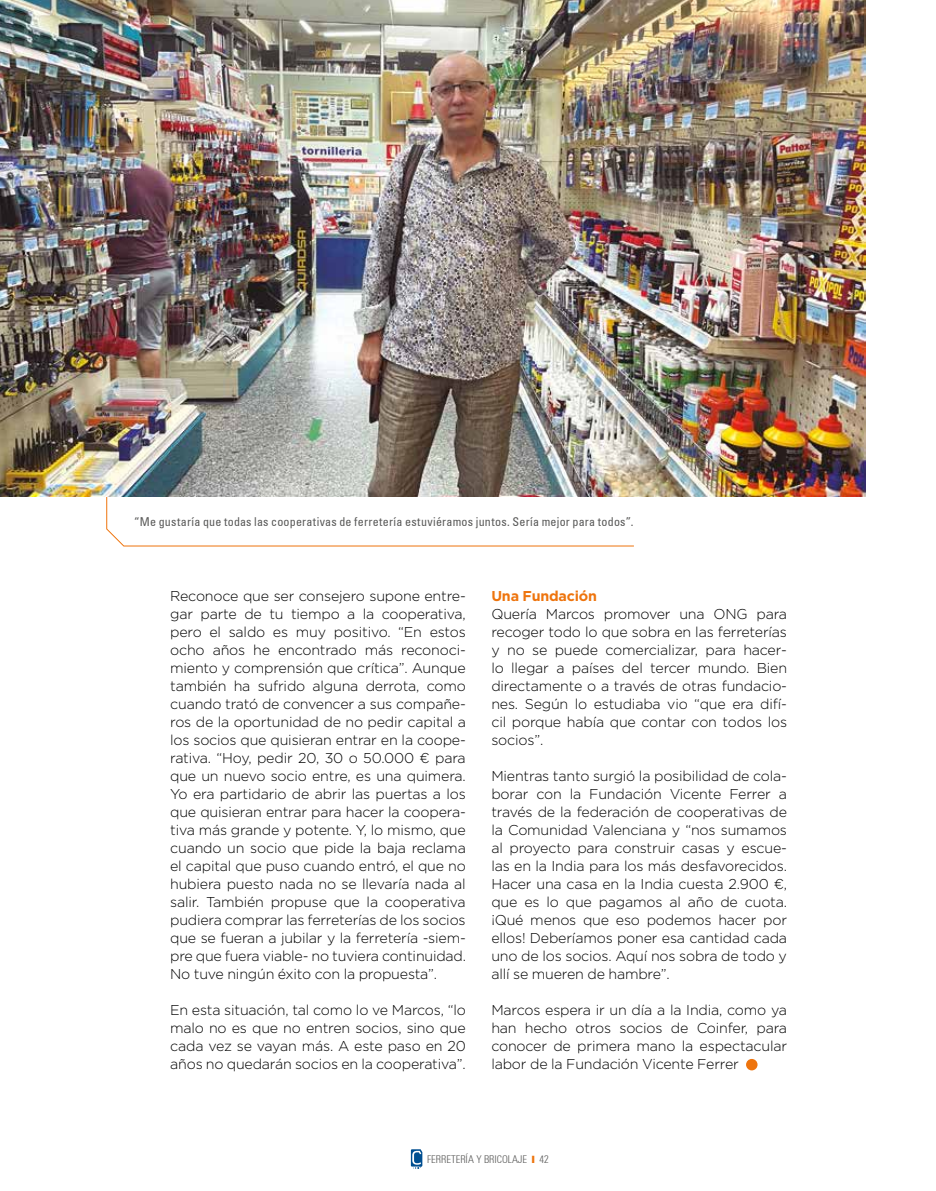
<style>
.page{position:relative;width:936px;height:1191px;background:#fff}
.page>*{position:absolute;margin:0;border:0;box-sizing:border-box;transform-origin:0 0}
.t1{font:300 14.25px/18px "Gotham";letter-spacing:-.015em;color:#000;text-align:justify}
.t2{font:700 14.25px "Gotham";letter-spacing:-.015em;color:#ee740d}
.t3{font:12px "Nova Condensed S Si Condensed";letter-spacing:.02em;color:#575756}
.t4{font:300 condensed 10.5px "Nova Light Condensed S Si";color:#575756}
.s1{color:#ee740d}
</style>
<div class="page">
<svg style="left:411px;top:1149px;width:11px;height:20px"></svg>
<div style="left:746px;top:1059px;width:11px;height:11px;background:#ee740d;border-radius:50%"></div>
<svg style="left:106px;top:496px;width:528px;height:51px"></svg>
<img style="left:0;top:0;width:865px;height:496px">
<p class="t3" style="left:134px;top:514px;width:500px">“Me gustaría que todas las cooperativas de ferretería estuviéramos juntos. Sería mejor para todos”.</p>
<p class="t1" style="left:170px;top:586px;width:297px">Reconoce que ser consejero supone entre&shy;gar parte de tu tiempo a la cooperativa, pero el saldo es muy positivo. “En estos ocho años he encontrado más reconoci&shy;miento y comprensión que crítica”. Aunque también ha sufrido alguna derrota, como cuando trató de convencer a sus compañe&shy;ros de la oportunidad de no pedir capital a los socios que quisieran entrar en la coope&shy;rativa. “Hoy, pedir 20, 30 o 50.000 € para que un nuevo socio entre, es una quimera.<br>Yo era partidario de abrir las puertas a los que quisieran entrar para hacer la coopera&shy;tiva más grande y potente. Y, lo mismo, que cuando un socio que pide la baja reclama el capital que puso cuando entró, el que no hubiera puesto nada no se llevaría nada al salir. También propuse que la cooperativa pudiera comprar las ferreterías de los socios que se fueran a jubilar y la ferretería -siem&shy;pre que fuera viable- no tuviera continuidad.<br>No tuve ningún éxito con la propuesta”.</p>
<p class="t1" style="left:170px;top:1000px;width:297px">En esta situación, tal como lo ve Marcos, “lo malo no es que no entren socios, sino que cada vez se vayan más. A este paso en 20 años no quedarán socios en la cooperativa”.</p>
<p class="t2" style="left:491px;top:586px;width:107px">Una Fundación</p>
<p class="t1" style="left:491px;top:604px;width:297px">Quería Marcos promover una ONG para recoger todo lo que sobra en las ferreterías y no se puede comercializar, para hacer&shy;lo llegar a países del tercer mundo. Bien directamente o a través de otras fundacio&shy;nes. Según lo estudiaba vio “que era difí&shy;cil porque había que contar con todos los socios”.</p>
<p class="t1" style="left:491px;top:766px;width:297px">Mientras tanto surgió la posibilidad de cola&shy;borar con la Fundación Vicente Ferrer a través de la federación de cooperativas de la Comunidad Valenciana y “nos sumamos al proyecto para construir casas y escue&shy;las en la India para los más desfavorecidos.<br>Hacer una casa en la India cuesta 2.900 €, que es lo que pagamos al año de cuota. ¡Qué menos que eso podemos hacer por ellos! Deberíamos poner esa cantidad cada uno de los socios. Aquí nos sobra de todo y allí se mueren de hambre”.</p>
<p class="t1" style="left:491px;top:1000px;width:297px">Marcos espera ir un día a la India, como ya han hecho otros socios de Coinfer, para conocer de primera mano la espectacular labor de la Fundación Vicente Ferrer</p>
<p class="t4" style="left:427px;top:1152px;width:123px">FERRETERÍA Y BRICOLAJE <span class="s1">❙</span> 42</p>
</div>
